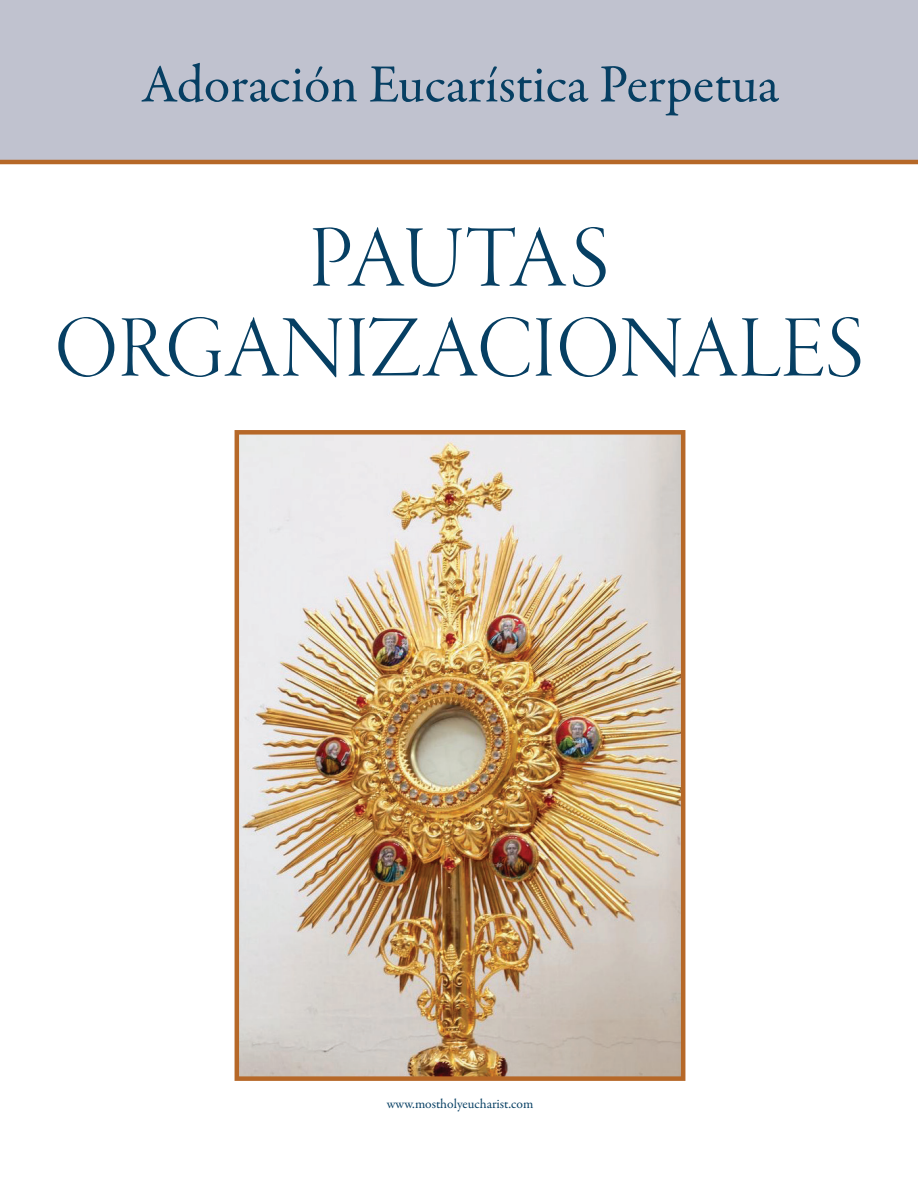
<style>
.page{position:relative;width:918px;height:1188px;background:#fff}
.page>*{position:absolute;margin:0;border:0;box-sizing:border-box;transform-origin:0 0}
.t1{font:90px/90px "Garamond Premr Pro Lt Disp";letter-spacing:-.005em;color:#063f63;text-align:center}
.t2{font:54px "Garamond Premr Pro";letter-spacing:-.005em;color:#063f63}
.t3{font:13.5px "Garamond Premr Pro";color:#063f63}
</style>
<div class="page">
<div style="left:0;top:0;width:918px;height:164px;background:#c0c2cf"></div>
<img style="left:240px;top:435px;width:440px;height:641px">
<div style="left:235px;top:430px;width:450px;height:651px;border:4px solid #b66828"></div>
<p class="t2" style="left:141px;top:52px;width:639px">Adoración Eucarística Perpetua</p>
<h1 class="t1" style="left:54px;top:216px;width:811px">PAUTAS<br>ORGANIZACIONALES</h1>
<p class="t3" style="left:387px;top:1095px;width:148px">www.mostholyeucharist.com</p>
</div>
